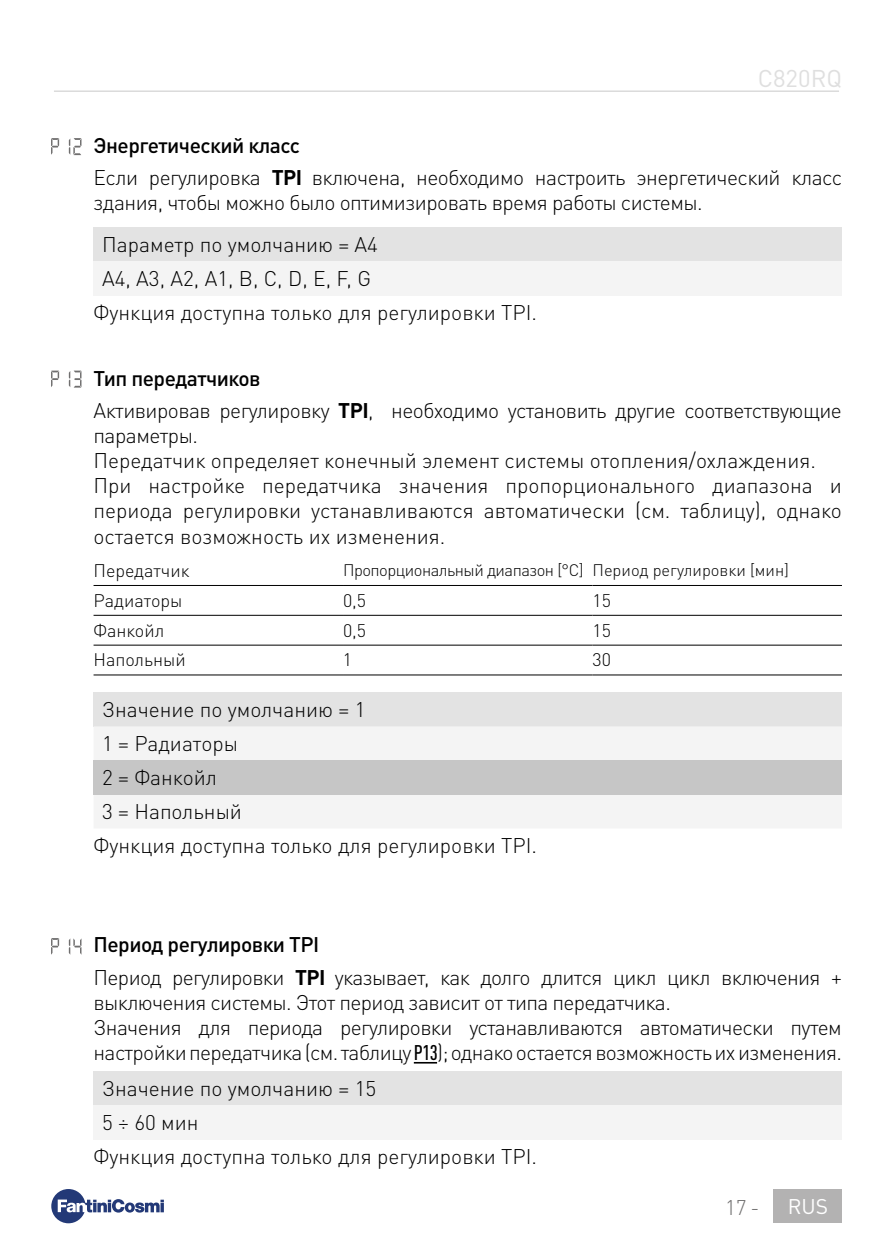
<style>
.page{position:relative;width:893px;height:1259px;background:#fff}
.page>*{position:absolute;margin:0;border:0;box-sizing:border-box;transform-origin:0 0}
.t1{font:24px "DIN Pro";color:#dfdfdf}
.t2{font:300 21px/32.1px "DIN Pro";letter-spacing:-.025em;color:#000}
.t3{font:300 21px/25.2px "DIN Pro";color:#000}
.t4{font:300 21px "DIN Pro";color:#706f6f}
.t5{font:21px "DIN Pro";color:#fff}
.t6{font:300 18px "DIN Pro";color:#000}
.t7{font:300 16.5px "DIN Pro";letter-spacing:-.03em;color:#000}
.s1{font-weight:500}
.s2{font-weight:700}
.s3{font-weight:500;font-stretch:condensed}
</style>
<div class="page">
<hr style="left:54px;top:90px;width:785px;height:2px;background:#dadada">
<svg style="left:51px;top:1189px;width:113px;height:34px"></svg>
<div style="left:774px;top:1189px;width:68px;height:33px;background:#b3b2b2"></div>
<div style="left:94px;top:227px;width:748px;height:34px;background:#e3e3e3"></div>
<div style="left:94px;top:261px;width:748px;height:34px;background:#f4f4f4"></div>
<svg style="left:51px;top:138px;width:8px;height:17px"></svg>
<svg style="left:69px;top:138px;width:12px;height:17px"></svg>
<div style="left:94px;top:1071px;width:748px;height:35px;background:#e3e3e3"></div>
<div style="left:94px;top:1106px;width:748px;height:34px;background:#f4f4f4"></div>
<svg style="left:51px;top:938px;width:8px;height:16px"></svg>
<svg style="left:69px;top:938px;width:12px;height:16px"></svg>
<svg style="left:414px;top:1062px;width:23px;height:1px"></svg>
<div style="left:94px;top:692px;width:748px;height:34px;background:#e3e3e3"></div>
<div style="left:94px;top:726px;width:748px;height:102px;background:#f4f4f4"></div>
<div style="left:94px;top:760px;width:748px;height:34px;background:#c6c6c6"></div>
<svg style="left:51px;top:370px;width:8px;height:17px"></svg>
<svg style="left:69px;top:370px;width:12px;height:17px"></svg>
<hr style="left:94px;top:585px;width:249px;height:1px;background:#000">
<hr style="left:343px;top:585px;width:249px;height:1px;background:#000">
<hr style="left:592px;top:585px;width:250px;height:1px;background:#000">
<hr style="left:94px;top:615px;width:249px;height:1px;background:#000">
<hr style="left:343px;top:615px;width:249px;height:1px;background:#000">
<hr style="left:592px;top:615px;width:250px;height:1px;background:#000">
<hr style="left:94px;top:644px;width:249px;height:1px;background:#000">
<hr style="left:343px;top:644px;width:249px;height:1px;background:#000">
<hr style="left:592px;top:644px;width:250px;height:1px;background:#000">
<hr style="left:94px;top:674px;width:249px;height:1px;background:#000">
<hr style="left:343px;top:674px;width:249px;height:1px;background:#000">
<hr style="left:592px;top:674px;width:250px;height:1px;background:#000">
<p class="t1" style="left:758px;top:62px;width:86px">C820RQ</p>
<p class="t2" style="left:94px;top:128px;width:750px"><span class="s1">Энергетический класс<br></span>Если регулировка <span class="s2">TPI</span> включена, необходимо настроить энергетический класс</p>
<p class="t2" style="left:102px;top:180px;width:602px;line-height:41.4px;text-indent:-9px">здания, чтобы можно было оптимизировать время работы системы.<br>Параметр по умолчанию = A4</p>
<p class="t3" style="left:94px;top:259px;width:445px;line-height:33.9px;text-indent:9px">A4, A3, A2, A1, B, C, D, E, F, G<br>Функция доступна только для регулировки TPI.</p>
<p class="t2" style="left:94px;top:360px;width:750px"><span class="s1">Тип передатчиков<br></span>Активировав регулировку <span class="s2">TPI</span>, необходимо установить другие соответствующие</p>
<p class="t3" style="left:94px;top:421px;width:750px">параметры.<br>Передатчик определяет конечный элемент системы отопления/охлаждения.<br>При настройке передатчика значения пропорционального диапазона и периода регулировки устанавливаются автоматически (см. таблицу), однако остается возможность их изменения.</p>
<p class="t6" style="left:94px;top:556px;width:97px">Передатчик</p>
<p class="t7" style="left:343px;top:557px;width:448px">Пропорциональный диапазон [°C] Период регулировки [мин]</p>
<p class="t6" style="left:94px;top:586px;width:90px">Радиаторы</p>
<p class="t6" style="left:343px;top:586px;width:25px">0,5</p>
<p class="t6" style="left:592px;top:586px;width:20px">15</p>
<p class="t6" style="left:94px;top:616px;width:72px">Фанкойл</p>
<p class="t6" style="left:343px;top:616px;width:25px">0,5</p>
<p class="t6" style="left:592px;top:616px;width:20px">15</p>
<p class="t6" style="left:94px;top:646px;width:94px">Напольный</p>
<p class="t6" style="left:343px;top:646px;width:11px">1</p>
<p class="t6" style="left:592px;top:646px;width:20px">30</p>
<p class="t3" style="left:102px;top:695px;width:265px">Значение по умолчанию = 1</p>
<p class="t3" style="left:102px;top:729px;width:137px">1 = Радиаторы</p>
<p class="t3" style="left:102px;top:763px;width:116px">2 = Фанкойл</p>
<p class="t3" style="left:102px;top:797px;width:141px">3 = Напольный</p>
<p class="t3" style="left:94px;top:831px;width:445px">Функция доступна только для регулировки TPI.</p>
<p class="t2" style="left:94px;top:926px;width:750px;line-height:33px"><span class="s1">Период регулировки TPI<br></span>Период регулировки <span class="s2">TPI</span> указывает, как долго длится цикл цикл включения +</p>
<p class="t2" style="left:94px;top:988px;width:750px;line-height:25.2px">выключения системы. Этот период зависит от типа передатчика.<br>Значения для периода регулировки устанавливаются автоматически путем настройки передатчика (см. таблицу <span class="s3">P13</span>); однако остается возможность их изменения.</p>
<p class="t3" style="left:102px;top:1074px;width:276px">Значение по умолчанию = 15</p>
<p class="t2" style="left:102px;top:1105px;width:98px">5 ÷ 60 мин</p>
<p class="t3" style="left:94px;top:1142px;width:445px">Функция доступна только для регулировки TPI.</p>
<p class="t4" style="left:725px;top:1190px;width:36px">17-</p>
<p class="t5" style="left:788px;top:1192px;width:42px">RUS</p>
</div>
